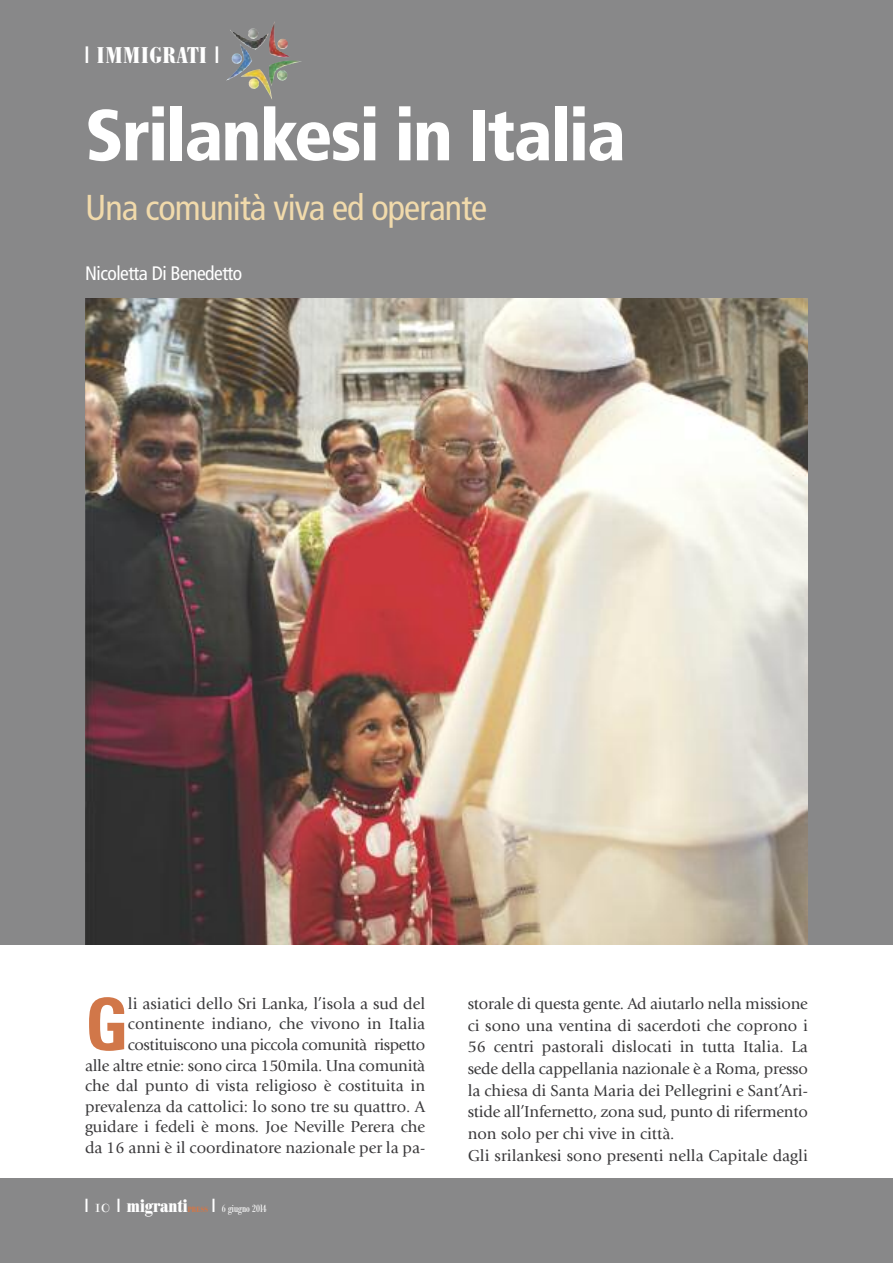
<style>
.page{position:relative;width:893px;height:1263px;background:#fff}
.page>*{position:absolute;margin:0;border:0;box-sizing:border-box;transform-origin:0 0}
.t1{font:900 condensed 72px "Frutiger";letter-spacing:-.025em;color:#fff}
.t2{font:700 condensed 72px "Univers";color:#d17749}
.t3{font:condensed 36px "Frutiger";letter-spacing:-.025em;color:#f1daab}
.t4{font:700 condensed 22.5px "Bodoni BE";letter-spacing:.04em;color:#fff}
.t5{font:condensed 19.5px "Frutiger";letter-spacing:-.025em;color:#fff}
.t6{font:700 condensed 18px "Bodoni BE";color:#fff}
.t7{font:16.5px/20.5px "Giovanni";color:#39383a;text-align:right}
.t8{font:condensed 10.5px "Bodoni BE";color:#fff}
.t9{font:700 condensed 7.5px "Bodoni BE";letter-spacing:.04em;color:#d17749}
.s1{font-family:"False Positive BRK";font-weight:400;font-stretch:normal}
.s2{font-family:"Bauer Bodoni Roman SC";font-weight:400;font-stretch:normal}
.s3{font-family:"False Positive BRK";font-stretch:normal;font-size:18px}
</style>
<div class="page">
<div style="left:0;top:0;width:893px;height:944px;background:#888889"></div>
<div style="left:0;top:1178px;width:893px;height:85px;background:#888889"></div>
<img style="left:226px;top:22px;width:76px;height:77px">
<img style="left:85px;top:298px;width:723px;height:646px">
<h3 class="t4" style="left:85px;top:47px;width:135px"><span class="s1">1</span> IMMIGRATI <span class="s1">1</span></h3>
<h1 class="t1" style="left:85px;top:106px;width:542px">Srilankesi in Italia</h1>
<h2 class="t3" style="left:85px;top:193px;width:404px">Una comunità viva ed operante</h2>
<p class="t5" style="left:85px;top:266px;width:159px">Nicoletta Di Benedetto</p>
<p class="t7" style="left:85px;top:994px;width:342px">li asiatici dello Sri Lanka, l’isola a sud del continente indiano, che vivono in Italia costituiscono una piccola comunità rispetto<br>alle altre etnie: sono circa 150mila. Una comunità che dal punto di vista religioso è costituita in prevalenza da cattolici: lo sono tre su quattro. A guidare i fedeli è mons. Joe Neville Perera che da 16 anni è il coordinatore nazionale per la pa-</p>
<p class="t7" style="left:468px;top:994px;width:342px;line-height:21.8px;text-align:left">storale di questa gente. Ad aiutarlo nella missione ci sono una ventina di sacerdoti che coprono i 56 centri pastorali dislocati in tutta Italia. La sede della cappellania nazionale è a Roma, presso la chiesa di Santa Maria dei Pellegrini e Sant’Ari&shy;stide all’Infernetto, zona sud, punto di rifermento non solo per chi vive in città.<br>Gli srilankesi sono presenti nella Capitale dagli</p>
<h1 class="t2" style="left:85px;top:998px;width:46px">G</h1>
<p class="t6" style="left:85px;top:1200px;width:104px"><span class="s1">1</span> <span class="s2">10</span> <span class="s1">1</span> migranti</p>
<p class="t9" style="left:188px;top:1207px;width:22px">PRESS</p>
<p class="t8" style="left:212px;top:1205px;width:56px"><span class="s3">1</span> 6 giugno 2014</p>
</div>
